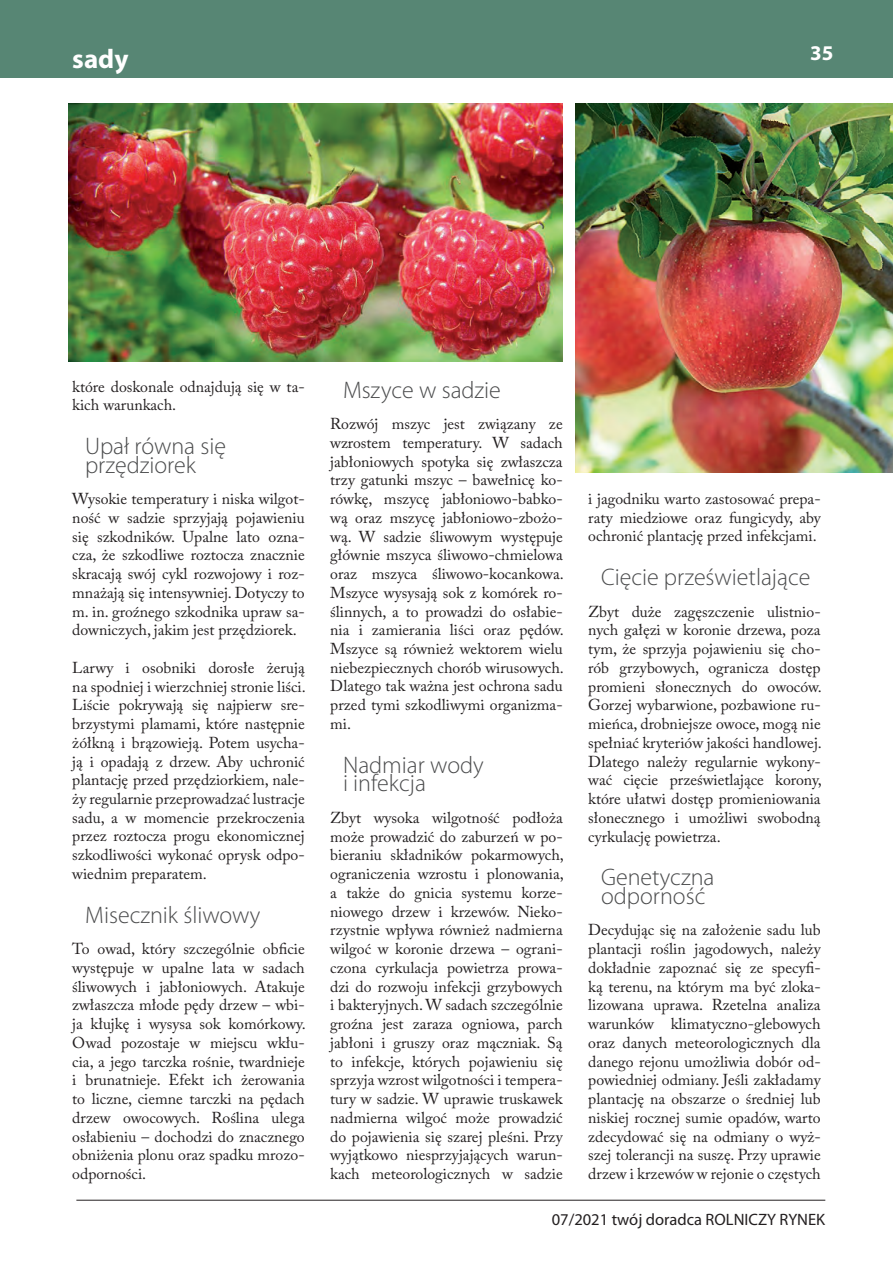
<style>
.page{position:relative;width:893px;height:1263px;background:#fff}
.page>*{position:absolute;margin:0;border:0;box-sizing:border-box;transform-origin:0 0}
._5-odstep{font:700 27px "Myriad Pro";color:#fff}
._4-śródtytuł{font:300 24px/18.8px "Myriad Pro";color:#4b4c4d}
.t1{font:700 21px "Myriad Pro";color:#fff}
.pagina{font:16.5px "Myriad Pro";color:#231f20}
._5-podstawowy{font:15.75px/18.8px "Adobe Caslon Pro";color:#231f20;text-align:justify}
</style>
<div class="page">
<hr style="left:76px;top:1200px;width:749px;height:1px;background:#231f20">
<div style="left:0;top:0;width:893px;height:78px;background:#578674"></div>
<img style="left:68px;top:103px;width:495px;height:258px">
<img style="left:575px;top:103px;width:318px;height:369px">
<p class="_5-odstep" style="left:72px;top:41px;width:58px">sady</p>
<p class="t1" style="left:810px;top:39px;width:25px">35</p>
<p class="t1" style="left:797px;top:43px;width:25px">35</p>
<p class="_5-podstawowy" style="left:72px;top:377px;width:234px">które doskonale odnajdują się w ta&shy;kich warunkach.</p>
<p class="_4-śródtytuł" style="left:85px;top:436px;width:142px">Upał równa się przędziorek</p>
<p class="_5-podstawowy" style="left:72px;top:489px;width:234px">Wysokie temperatury i niska wilgot&shy;ność w sadzie sprzyjają pojawieniu się szkodników. Upalne lato ozna&shy;cza, że szkodliwe roztocza znacznie skracają swój cykl rozwojowy i roz&shy;mnażają się intensywniej. Dotyczy to m. in. groźnego szkodnika upraw sa&shy;downiczych, jakim jest przędziorek.</p>
<p class="_5-podstawowy" style="left:72px;top:658px;width:235px">Larwy i osobniki dorosłe żerują na spodniej i wierzchniej stronie liści.<br>Liście pokrywają się najpierw sre&shy;brzystymi plamami, które następnie żółkną i brązowieją. Potem usycha&shy;ją i opadają z drzew. Aby uchronić plantację przed przędziorkiem, nale&shy;ży regularnie przeprowadzać lustracje sadu, a w momencie przekroczenia przez roztocza progu ekonomicznej szkodliwości wykonać oprysk odpo&shy;wiednim preparatem.</p>
<p class="_4-śródtytuł" style="left:85px;top:905px;width:177px">Misecznik śliwowy</p>
<p class="_5-podstawowy" style="left:72px;top:939px;width:235px">To owad, który szczególnie obficie występuje w upalne lata w sadach śliwowych i jabłoniowych. Atakuje zwłaszcza młode pędy drzew – wbi&shy;ja kłujkę i wysysa sok komórkowy.<br>Owad pozostaje w miejscu wkłu&shy;cia, a jego tarczka rośnie, twardnieje i brunatnieje. Efekt ich żerowania to liczne, ciemne tarczki na pędach drzew owocowych. Roślina ulega osłabieniu – dochodzi do znacznego obniżenia plonu oraz spadku mrozo&shy;odporności.</p>
<p class="_4-śródtytuł" style="left:343px;top:380px;width:159px">Mszyce w sadzie</p>
<p class="_5-podstawowy" style="left:330px;top:414px;width:235px">Rozwój mszyc jest związany ze wzrostem temperatury. W sadach jabłoniowych spotyka się zwłaszcza trzy gatunki mszyc – bawełnicę ko&shy;rówkę, mszycę jabłoniowo-babko&shy;wą oraz mszycę jabłoniowo-zbożo&shy;wą. W sadzie śliwowym występuje głównie mszyca śliwowo-chmielowa oraz mszyca śliwowo-kocankowa.<br>Mszyce wysysają sok z komórek ro&shy;ślinnych, a to prowadzi do osłabie&shy;nia i zamierania liści oraz pędów.<br>Mszyce są również wektorem wielu niebezpiecznych chorób wirusowych.<br>Dlatego tak ważna jest ochrona sadu przed tymi szkodliwymi organizma&shy;mi.</p>
<p class="_4-śródtytuł" style="left:343px;top:755px;width:142px">Nadmiar wody i infekcja</p>
<p class="_5-podstawowy" style="left:330px;top:808px;width:235px">Zbyt wysoka wilgotność podłoża może prowadzić do zaburzeń w po&shy;bieraniu składników pokarmowych, ograniczenia wzrostu i plonowania, a także do gnicia systemu korze&shy;niowego drzew i krzewów. Nieko&shy;rzystnie wpływa również nadmierna wilgoć w koronie drzewa – ograni&shy;czona cyrkulacja powietrza prowa&shy;dzi do rozwoju infekcji grzybowych i bakteryjnych. W sadach szczególnie groźna jest zaraza ogniowa, parch jabłoni i gruszy oraz mączniak. Są to infekcje, których pojawieniu się sprzyja wzrost wilgotności i tempera&shy;tury w sadzie. W uprawie truskawek nadmierna wilgoć może prowadzić do pojawienia się szarej pleśni. Przy wyjątkowo niesprzyjających warun&shy;kach meteorologicznych w sadzie</p>
<p class="_5-podstawowy" style="left:588px;top:489px;width:234px">i jagodniku warto zastosować prepa&shy;raty miedziowe oraz fungicydy, aby ochronić plantację przed infekcjami.</p>
<p class="_4-śródtytuł" style="left:601px;top:567px;width:211px">Cięcie prześwietlające</p>
<p class="_5-podstawowy" style="left:588px;top:602px;width:235px">Zbyt duże zagęszczenie ulistnio&shy;nych gałęzi w koronie drzewa, poza tym, że sprzyja pojawieniu się cho&shy;rób grzybowych, ogranicza dostęp promieni słonecznych do owoców.<br>Gorzej wybarwione, pozbawione ru&shy;mieńca, drobniejsze owoce, mogą nie spełniać kryteriów jakości handlowej.<br>Dlatego należy regularnie wykony&shy;wać cięcie prześwietlające korony, które ułatwi dostęp promieniowania słonecznego i umożliwi swobodną cyrkulację powietrza.</p>
<p class="_4-śródtytuł" style="left:601px;top:867px;width:115px">Genetyczna odporność</p>
<p class="_5-podstawowy" style="left:588px;top:920px;width:234px">Decydując się na założenie sadu lub plantacji roślin jagodowych, należy dokładnie zapoznać się ze specyfi&shy;ką terenu, na którym ma być zloka&shy;lizowana uprawa. Rzetelna analiza warunków klimatyczno-glebowych oraz danych meteorologicznych dla danego rejonu umożliwia dobór od&shy;powiedniej odmiany. Jeśli zakładamy plantację na obszarze o średniej lub niskiej rocznej sumie opadów, warto zdecydować się na odmiany o wyż&shy;szej tolerancji na suszę. Przy uprawie drzew i krzewów w rejonie o częstych</p>
<p class="pagina" style="left:552px;top:1209px;width:275px">07/2021 twój doradca ROLNICZY RYNEK</p>
</div>
